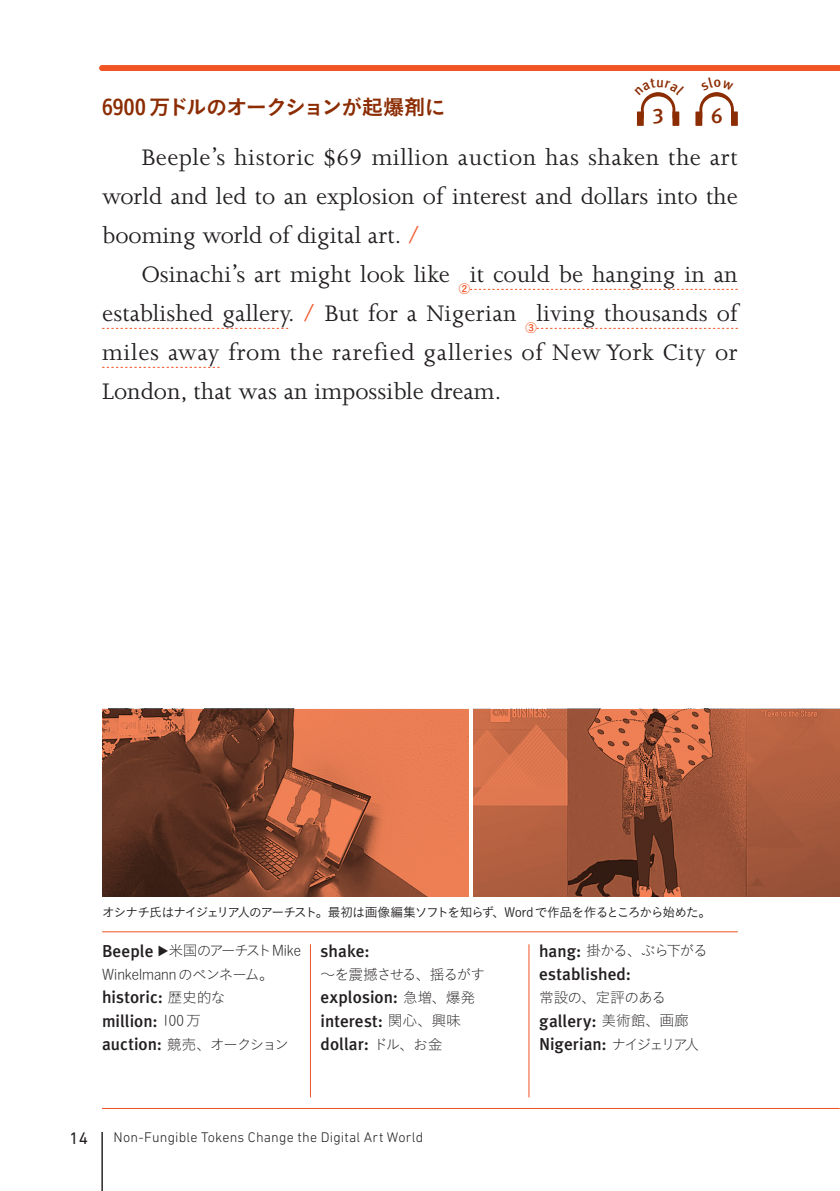
<style>
.page{position:relative;width:840px;height:1191px;background:#fff}
.page>*{position:absolute;margin:0;border:0;box-sizing:border-box;transform-origin:0 0}
.t1{font:25.8px/39px "Joanna";color:#231f20}
.t2{font:25.8px "Joanna";letter-spacing:.02em;color:#231f20}
.t3{font:21.2px "Koburina Go Std N W6";letter-spacing:-.045em;color:#8b2c03}
.t4{font:21.2px "Meta Plus Medium Caps";color:#8b2c03}
.t5{font:500 17.2px/23.4px "Meta Plus";color:#231f20}
.t6{font:17px "DIN Next LT Pro";color:#231f20}
.t7{font:14.8px/23.4px "Koburina Go Std N W1";letter-spacing:-.01em;color:#231f20}
.t8{font:14.8px "Koburina Go Std N W1";letter-spacing:-.135em;color:#231f20}
.t9{font:14.8px "Koburina Go Std N W1";letter-spacing:-.115em;color:#231f20}
.t10{font:14.8px "Koburina Go Std N W1";letter-spacing:-.07em;color:#231f20}
.t11{font:14.8px "Koburina Go Std N W1";letter-spacing:-.045em;color:#231f20}
.t12{font:300 14.2px "DIN Next LT Pro";letter-spacing:.015em;color:#231f20}
.t13{font:12.8px "Koburina Go Std N W3";letter-spacing:-.085em;color:#231f20}
.t14{font:12px "Koburina Go Std N W1";color:#231f20}
.t15{font:11.4px "Koburina Go Std N W6";color:#f15424}
.s1{font-family:"Minion Pro"}
.s2{color:#f15424}
.s3{font-family:"Koburina Go Std N W1";font-weight:400;font-size:14.8px}
.s4{font-family:"Meta Plus";font-weight:500;font-size:17.2px}
</style>
<div class="page">
<hr style="left:102px;top:931px;width:635px;height:1px;background:#f15424">
<hr style="left:310px;top:944px;width:1px;height:153px;background:#f15424">
<hr style="left:528px;top:944px;width:1px;height:153px;background:#f15424">
<hr style="left:102px;top:1132px;width:1px;height:59px;background:#231f20">
<hr style="left:102px;top:1108px;width:736px;height:1px;background:#f15424">
<svg style="left:99px;top:65px;width:740px;height:6px;background:#f15526"></svg>
<svg style="left:469px;top:289px;width:268px;height:1px"></svg>
<svg style="left:102px;top:328px;width:186px;height:1px"></svg>
<svg style="left:536px;top:328px;width:201px;height:1px"></svg>
<svg style="left:102px;top:367px;width:117px;height:1px"></svg>
<svg style="left:473px;top:709px;width:366px;height:187px;background:#a95b3d"></svg>
<svg style="left:102px;top:709px;width:366px;height:187px;background:#9d5438"></svg>
<svg style="left:636px;top:92px;width:44px;height:34px"></svg>
<svg style="left:695px;top:92px;width:42px;height:34px"></svg>
<p class="t3" style="left:102px;top:91px;width:345px">6900 万ドルのオークションが起爆剤に</p>
<p class="t4" style="left:652px;top:104px;width:13px">3</p>
<p class="t4" style="left:710px;top:104px;width:13px">6</p>
<p class="t2" style="left:142px;top:144px;width:597px">Beeple’s historic <span class="s1">$</span>69 million auction has shaken the art</p>
<p class="t1" style="left:102px;top:177px;width:636px">world and led to an explosion of interest and dollars into the</p>
<p class="t1" style="left:102px;top:216px;width:319px">booming world of digital art. <span class="s2">/</span></p>
<p class="t1" style="left:142px;top:255px;width:309px">Osinachi’s art might look like</p>
<p class="t1" style="left:102px;top:255px;width:636px;text-indent:367px">it could be hanging in an established gallery. <span class="s2">/</span> But for a Nigerian</p>
<p class="t15" style="left:458px;top:280px;width:13px">②</p>
<p class="t1" style="left:102px;top:294px;width:636px;text-align:justify;text-indent:434px">living thousands of miles away from the rarefied galleries of New York City or London, that was an impossible dream.</p>
<p class="t15" style="left:525px;top:319px;width:13px">③</p>
<p class="t13" style="left:102px;top:902px;width:610px">オシナチ氏はナイジェリア人のアーチスト。最初は画像編集ソフトを知らず、Word で作品を作るところから始めた。</p>
<p class="t5" style="left:102px;top:938px;width:53px">Beeple</p>
<p class="t14" style="left:172px;top:944px;width:13px;rotate:90deg">▲</p>
<p class="t7" style="left:102px;top:938px;width:200px;text-indent:66px">米国のアーチストMike<br>Winkelmannのペンネーム。</p>
<p class="t5" style="left:102px;top:985px;width:125px">historic: <span class="s3">歴史的な</span>million: <span class="s3">100万</span></p>
<p class="t8" style="left:102px;top:1033px;width:188px"><span class="s4">auction:</span> 競売、オークション</p>
<p class="t5" style="left:320px;top:938px;width:50px">shake:</p>
<p class="t10" style="left:320px;top:963px;width:166px">～を震撼させる、揺るがす</p>
<p class="t5" style="left:320px;top:985px;width:156px">explosion: <span class="s3">急増、爆発</span>interest: <span class="s3">関心、興味</span>dollar: <span class="s3">ドル、お金</span></p>
<p class="t9" style="left:538px;top:939px;width:170px"><span class="s4">hang:</span> 掛かる、ぶら下がる</p>
<p class="t5" style="left:539px;top:962px;width:93px">established:</p>
<p class="t11" style="left:538px;top:986px;width:129px">常設の、定評のある</p>
<p class="t5" style="left:538px;top:1009px;width:162px">gallery: <span class="s3">美術館、画廊<br></span>Nigerian: <span class="s3">ナイジェリア人</span></p>
<p class="t6" style="left:69px;top:1128px;width:20px">14</p>
<p class="t12" style="left:113px;top:1128px;width:311px">Non-Fungible Tokens Change the Digital Art World</p>
</div>
